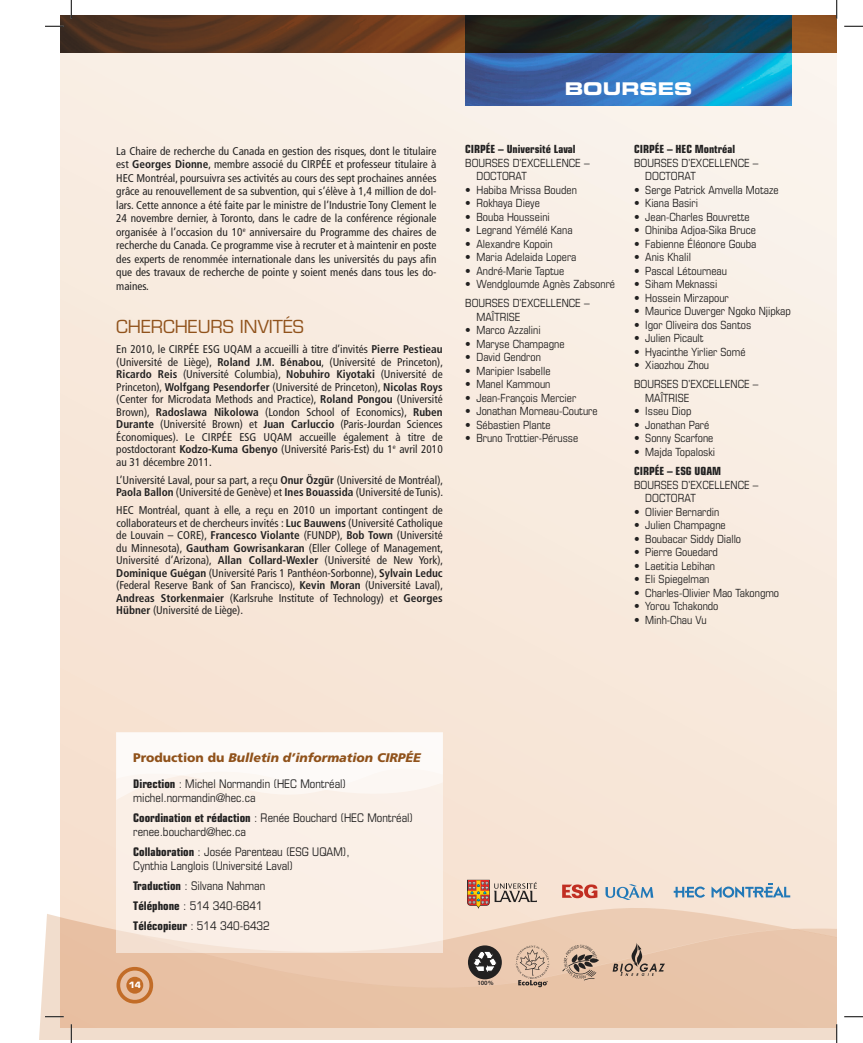
<style>
.page{position:relative;width:863px;height:1043px;background:#fff}
.page>*{position:absolute;margin:0;border:0;box-sizing:border-box;transform-origin:0 0}
.t1{font:17.5px "Eurostile";color:#90521b}
.t2{font:17.5px "Eurostile Bold Extended Two";color:#fff}
.t3{font:italic 900 12.5px "Frutiger";color:#90521b}
.t4{font:condensed 11.88px/14.2px "Eurostile";color:#222121}
.t5{font:condensed 11.25px/12.5px "Frutiger";color:#222121;text-align:justify}
.t6{font:condensed 11.25px/19.1px "Eurostile";color:#222121}
.t7{font:700 condensed 11.25px "Eurostile";color:#222121}
.t8{font:700 8.5px "Eurostile";color:#fff}
.t9{font:600 6.5px "Myriad Pro";color:#222121}
.s1{font-weight:700}
.s2{font-style:normal}
</style>
<div class="page">
<div style="left:60px;top:15px;width:776px;height:1013px;background:#f8ebdf"></div>
<svg style="left:443px;top:906px;width:257px;height:7px;fill:#f7e2d1"></svg>
<svg style="left:39px;top:913px;width:797px;height:126px;background:#eac9af"></svg>
<img style="left:60px;top:15px;width:776px;height:37px">
<img style="left:465px;top:15px;width:326px;height:90px">
<svg style="left:612px;top:942px;width:53px;height:34px;background:#c9ac96"></svg>
<div style="left:468px;top:945px;width:34px;height:34px;background:#222121;border-radius:50%"></div>
<svg style="left:472px;top:950px;width:24px;height:25px"></svg>
<svg style="left:562px;top:944px;width:37px;height:36px"></svg>
<svg style="left:515px;top:945px;width:34px;height:42px"></svg>
<svg style="left:116px;top:966px;width:37px;height:37px"></svg>
<svg style="left:673px;top:886px;width:32px;height:11px"></svg>
<svg style="left:711px;top:883px;width:79px;height:14px"></svg>
<svg style="left:467px;top:879px;width:70px;height:29px"></svg>
<svg style="left:562px;top:884px;width:35px;height:14px"></svg>
<svg style="left:605px;top:884px;width:48px;height:16px"></svg>
<div style="left:116px;top:732px;width:326px;height:221px;background:linear-gradient(to bottom,#fdf9f5,#f8eadf)"></div>
<svg style="left:45px;top:26px;width:19px;height:1px"></svg>
<svg style="left:844px;top:26px;width:18px;height:1px"></svg>
<svg style="left:45px;top:1016px;width:19px;height:1px"></svg>
<svg style="left:844px;top:1016px;width:18px;height:1px"></svg>
<svg style="left:71px;top:0;width:1px;height:19px"></svg>
<svg style="left:71px;top:1024px;width:1px;height:18px"></svg>
<svg style="left:836px;top:0;width:1px;height:19px"></svg>
<svg style="left:836px;top:1024px;width:1px;height:18px"></svg>
<h1 class="t2" style="left:564px;top:76px;width:129px">BOURSES</h1>
<p class="t5" style="left:116px;top:144px;width:322px;line-height:13.5px">La Chaire de recherche du Canada en gestion des risques, dont le titulaire est <span class="s1">Georges Dionne</span>, membre associé du CIRPÉE et professeur titulaire à HEC Montréal, poursuivra ses activités au cours des sept prochaines années grâce au renouvellement de sa subvention, qui s’élève à 1,4 million de dol&shy;lars. Cette annonce a été faite par le ministre de l’Industrie Tony Clement le 24 novembre dernier, à Toronto, dans le cadre de la conférence régionale organisée à l’occasion du 10<sup>e</sup> anniversaire du Programme des chaires de recherche du Canada. Ce programme vise à recruter et à maintenir en poste des experts de renommée internationale dans les universités du pays afin que des travaux de recherche de pointe y soient menés dans tous les do&shy;maines.</p>
<p class="t7" style="left:465px;top:142px;width:112px">CIRPÉE – Université Laval</p>
<p class="t6" style="left:465px;top:153px;width:14px">Bourses</p>
<p class="t6" style="left:512px;top:153px;width:28px">d’excellence</p>
<p class="t6" style="left:584px;top:153px;width:7px">–</p>
<p class="t6" style="left:476px;top:166px;width:50px">Doctorat</p>
<p class="t6" style="left:465px;top:180px;width:113px">• Habiba Mrissa Bouden</p>
<p class="t6" style="left:465px;top:193px;width:76px">• Rokhaya Dieye</p>
<p class="t6" style="left:465px;top:207px;width:86px">• Bouba Housseini</p>
<p class="t6" style="left:465px;top:220px;width:109px">• Legrand Yémélé Kana</p>
<p class="t6" style="left:465px;top:234px;width:89px">• Alexandre Kopoin</p>
<p class="t6" style="left:465px;top:247px;width:113px">• Maria Adelaida Lopera</p>
<p class="t6" style="left:465px;top:261px;width:101px">• André-Marie Taptue</p>
<p class="t6" style="left:465px;top:274px;width:151px">• Wendgloumde Agnès Zabsonré<br>Bourses</p>
<p class="t6" style="left:512px;top:293px;width:28px">d’excellence</p>
<p class="t6" style="left:584px;top:293px;width:7px">–</p>
<p class="t6" style="left:476px;top:307px;width:30px">Maîtrise</p>
<p class="t6" style="left:465px;top:320px;width:77px">• Marco Azzalini</p>
<p class="t6" style="left:465px;top:334px;width:101px">• Maryse Champagne</p>
<p class="t6" style="left:465px;top:347px;width:77px">• David Gendron</p>
<p class="t6" style="left:465px;top:361px;width:87px">• Maripier Isabelle</p>
<p class="t6" style="left:465px;top:374px;width:87px">• Manel Kammoun</p>
<p class="t6" style="left:465px;top:388px;width:113px">• Jean-François Mercier</p>
<p class="t6" style="left:465px;top:401px;width:134px">• Jonathan Morneau-Couture</p>
<p class="t6" style="left:465px;top:415px;width:87px">• Sébastien Plante</p>
<p class="t6" style="left:465px;top:428px;width:115px">• Bruno Trottier-Pérusse</p>
<h1 class="t1" style="left:116px;top:316px;width:189px">CHERCHEURS INVITÉS</h1>
<p class="t5" style="left:116px;top:343px;width:328px">En 2010, le CIRPÉE ESG UQAM a accueilli à titre d’invités <span class="s1">Pierre Pestieau </span>(Université de Liège), <span class="s1">Roland J.M. Bénabou</span>, (Université de Princeton), <span class="s1">Ricardo Reis</span> (Université Columbia), <span class="s1">Nobuhiro Kiyotaki</span> (Université de Princeton), <span class="s1">Wolfgang Pesendorfer</span> (Université de Princeton), <span class="s1">Nicolas Roys </span>(Center for Microdata Methods and Practice), <span class="s1">Roland Pongou</span> (Université Brown), <span class="s1">Radoslawa Nikolowa</span> (London School of Economics), <span class="s1">Ruben Durante</span> (Université Brown) et <span class="s1">Juan Carluccio</span> (Paris-Jourdan Sciences Économiques). Le CIRPÉE ESG UQAM accueille également à titre de postdoctorant <span class="s1">Kodzo-Kuma Gbenyo</span> (Université Paris-Est) du 1<sup>e</sup> avril 2010 au 31 décembre 2011.</p>
<p class="t5" style="left:116px;top:473px;width:328px">L’Université Laval, pour sa part, a reçu <span class="s1">Onur Özgür</span> (Université de Montréal),<br><span class="s1">Paola Ballon</span> (Université de Genève) et <span class="s1">Ines Bouassida</span> (Université de Tunis).</p>
<p class="t5" style="left:116px;top:504px;width:328px">HEC Montréal, quant à elle, a reçu en 2010 un important contingent de collaborateurs et de chercheurs invités : <span class="s1">Luc Bauwens</span> (Université Catholique de Louvain – CORE), <span class="s1">Francesco Violante</span> (FUNDP), <span class="s1">Bob Town</span> (Université du Minnesota), <span class="s1">Gautham Gowrisankaran</span> (Eller College of Management, Université d’Arizona), <span class="s1">Allan Collard-Wexler</span> (Université de New York), <span class="s1">Dominique Guégan</span> (Université Paris 1 Panthéon-Sorbonne), <span class="s1">Sylvain Leduc </span>(Federal Reserve Bank of San Francisco), <span class="s1">Kevin Moran</span> (Université Laval), <span class="s1">Andreas Storkenmaier</span> (Karlsruhe Institute of Technology) et <span class="s1">Georges Hübner</span> (Université de Liège).</p>
<p class="t7" style="left:634px;top:142px;width:103px">CIRPÉE – HEC Montréal</p>
<p class="t6" style="left:634px;top:153px;width:14px">Bourses</p>
<p class="t6" style="left:681px;top:153px;width:28px">d’excellence</p>
<p class="t6" style="left:752px;top:153px;width:7px">–</p>
<p class="t6" style="left:645px;top:166px;width:50px">Doctorat</p>
<p class="t6" style="left:634px;top:180px;width:146px">• Serge Patrick Amvella Motaze</p>
<p class="t6" style="left:634px;top:193px;width:65px">• Kiana Basiri</p>
<p class="t6" style="left:634px;top:207px;width:117px">• Jean-Charles Bouvrette</p>
<p class="t6" style="left:634px;top:220px;width:123px">• Ohiniba Adjoa-Sika Bruce</p>
<p class="t6" style="left:634px;top:234px;width:124px">• Fabienne Éléonore Gouba</p>
<p class="t6" style="left:634px;top:247px;width:58px">• Anis Khalil</p>
<p class="t6" style="left:634px;top:261px;width:94px">• Pascal Létourneau</p>
<p class="t6" style="left:634px;top:274px;width:85px">• Siham Meknassi</p>
<p class="t6" style="left:634px;top:288px;width:96px">• Hossein Mirzapour</p>
<p class="t6" style="left:634px;top:301px;width:158px">• Maurice Duverger Ngoko Njipkap</p>
<p class="t6" style="left:634px;top:315px;width:119px">• Igor Oliveira dos Santos</p>
<p class="t6" style="left:634px;top:328px;width:71px">• Julien Picault</p>
<p class="t6" style="left:634px;top:342px;width:113px">• Hyacinthe Yirlier Somé</p>
<p class="t6" style="left:634px;top:355px;width:77px">• Xiaozhou Zhou<br>Bourses</p>
<p class="t6" style="left:681px;top:374px;width:28px">d’excellence</p>
<p class="t6" style="left:752px;top:374px;width:7px">–</p>
<p class="t6" style="left:645px;top:388px;width:30px">Maîtrise</p>
<p class="t6" style="left:634px;top:401px;width:59px">• Isseu Diop</p>
<p class="t6" style="left:634px;top:415px;width:77px">• Jonathan Paré</p>
<p class="t6" style="left:634px;top:428px;width:81px">• Sonny Scarfone</p>
<p class="t6" style="left:634px;top:442px;width:83px">• Majda Topaloski</p>
<p class="t7" style="left:634px;top:464px;width:89px">CIRPÉE – ESG UQAM</p>
<p class="t6" style="left:634px;top:475px;width:14px">Bourses</p>
<p class="t6" style="left:681px;top:475px;width:28px">d’excellence</p>
<p class="t6" style="left:752px;top:475px;width:7px">–</p>
<p class="t6" style="left:645px;top:488px;width:50px">Doctorat</p>
<p class="t6" style="left:634px;top:502px;width:87px">• Olivier Bernardin</p>
<p class="t6" style="left:634px;top:515px;width:93px">• Julien Champagne</p>
<p class="t6" style="left:634px;top:529px;width:109px">• Boubacar Siddy Diallo</p>
<p class="t6" style="left:634px;top:542px;width:85px">• Pierre Gouedard</p>
<p class="t6" style="left:634px;top:556px;width:83px">• Laetitia Lebihan</p>
<p class="t6" style="left:634px;top:569px;width:77px">• Eli Spiegelman</p>
<p class="t6" style="left:634px;top:583px;width:147px">• Charles-Olivier Mao Takongmo</p>
<p class="t6" style="left:634px;top:596px;width:86px">• Yorou Tchakondo</p>
<p class="t6" style="left:634px;top:610px;width:74px">• Minh-Chau Vu</p>
<p class="t3" style="left:133px;top:750px;width:289px"><span class="s2">Production du</span> Bulletin d’information CIRPÉE</p>
<p class="t4" style="left:133px;top:776px;width:214px"><span class="s1">Direction</span> : Michel Normandin (HEC Montréal) michel.normandin@hec.ca</p>
<p class="t4" style="left:133px;top:810px;width:281px"><span class="s1">Coordination et rédaction</span> : Renée Bouchard (HEC Montréal) renee.bouchard@hec.ca</p>
<p class="t4" style="left:133px;top:844px;width:218px"><span class="s1">Collaboration</span> : Josée Parenteau (ESG UQAM),<br>Cynthia Langlois (Université Laval)</p>
<p class="t4" style="left:133px;top:876px;width:138px;line-height:19.9px"><span class="s1">Traduction</span> : Silvana Nahman<br><span class="s1">Téléphone</span> : 514 340-6841<br><span class="s1">Télécopieur</span> : 514 340-6432</p>
<p class="t8" style="left:129px;top:980px;width:14px">14</p>
<p class="t9" style="left:477px;top:979px;width:18px">100%</p>
</div>
